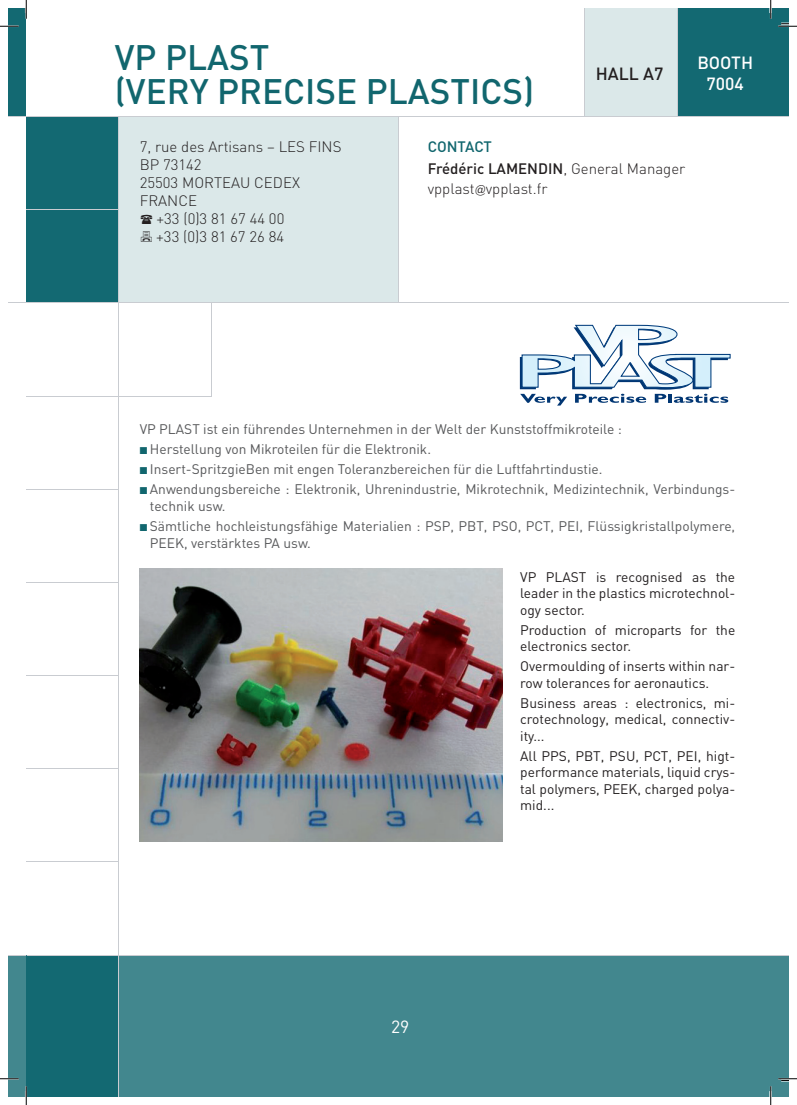
<style>
.page{position:relative;width:797px;height:1105px;background:#fff}
.page>*{position:absolute;margin:0;border:0;box-sizing:border-box;transform-origin:0 0}
.t1{font:500 35px/33.8px "DIN";color:#11666e}
.t2{font:500 17.5px/21px "DIN";color:#fff}
.t3{font:500 17.5px "DIN";color:#231f20}
.t4{font:17.5px "DIN";color:#fff}
.t5{font:300 15px/20px "DIN";color:#231f20}
.t6{font:500 15px "DIN";color:#231f20}
.t7{font:500 15px "DIN";color:#11666e}
.t8{font:13.75px/16.5px "DIN";color:#57585a}
.t9{font:13.75px/16.5px "DIN";color:#231f20;text-align:justify}
.s1{font-weight:500}
.s2{font-family:"Formata";font-size:12.5px}
.s3{color:#11666e}
</style>
<div class="page">
<div style="left:119px;top:955px;width:669px;height:141px;background:#42878e"></div>
<div style="left:26px;top:955px;width:93px;height:141px;background:#136972"></div>
<div style="left:677px;top:9px;width:111px;height:108px;background:#136972"></div>
<div style="left:584px;top:9px;width:93px;height:108px;background:#dbe8e9"></div>
<hr style="left:26px;top:489px;width:93px;height:1px;background:#c9ccd1">
<div style="left:26px;top:117px;width:93px;height:186px;background:#136972"></div>
<div style="left:119px;top:117px;width:278px;height:186px;background:#dbe8e9"></div>
<hr style="left:26px;top:209px;width:93px;height:1px;background:#c9ccd1">
<hr style="left:26px;top:303px;width:762px;height:1px;background:#c9ccd1">
<hr style="left:26px;top:396px;width:186px;height:1px;background:#c9ccd1">
<hr style="left:26px;top:582px;width:93px;height:1px;background:#c9ccd1">
<hr style="left:26px;top:675px;width:93px;height:1px;background:#c9ccd1">
<hr style="left:26px;top:767px;width:93px;height:1px;background:#c9ccd1">
<hr style="left:26px;top:861px;width:93px;height:1px;background:#c9ccd1">
<hr style="left:26px;top:955px;width:762px;height:1px;background:#c9ccd1">
<hr style="left:397px;top:117px;width:1px;height:186px;background:#c9ccd1">
<hr style="left:118px;top:117px;width:1px;height:979px;background:#c9ccd1">
<hr style="left:211px;top:303px;width:1px;height:93px;background:#c9ccd1">
<hr style="left:584px;top:9px;width:1px;height:108px;background:#c9ccd1">
<hr style="left:677px;top:9px;width:1px;height:108px;background:#c9ccd1">
<hr style="left:26px;top:116px;width:762px;height:1px;background:#c9ccd1">
<div style="left:9px;top:955px;width:17px;height:141px;background:#42878e"></div>
<div style="left:9px;top:9px;width:17px;height:108px;background:#136972"></div>
<svg style="left:9px;top:955px;width:17px;height:1px"></svg>
<svg style="left:9px;top:116px;width:17px;height:1px"></svg>
<svg style="left:520px;top:325px;width:210px;height:81px"></svg>
<img style="left:140px;top:569px;width:362px;height:272px">
<svg style="left:0;top:23px;width:19px;height:4px"></svg>
<svg style="left:778px;top:23px;width:19px;height:4px"></svg>
<svg style="left:0;top:1078px;width:19px;height:3px"></svg>
<svg style="left:778px;top:1078px;width:19px;height:3px"></svg>
<svg style="left:25px;top:0;width:2px;height:19px"></svg>
<svg style="left:25px;top:1086px;width:2px;height:19px"></svg>
<svg style="left:769px;top:0;width:2px;height:19px"></svg>
<svg style="left:769px;top:1086px;width:2px;height:19px"></svg>
<h1 class="t1" style="left:115px;top:39px;width:272px">VP PLAST<br>(VERY PRECISE PLAS</h1>
<h1 class="t1" style="left:450px;top:73px;width:85px">TICS)</h1>
<p class="t3" style="left:595px;top:62px;width:12px">HALL</p>
<p class="t3" style="left:643px;top:62px;width:22px">A7</p>
<p class="t5" style="left:140px;top:136px;width:203px">7, rue des Artisans – LES FINS</p>
<p class="t5" style="left:140px;top:154px;width:63px">BP 73142</p>
<p class="t5" style="left:140px;top:172px;width:162px">25503 MORTEAU CEDEX</p>
<p class="t5" style="left:140px;top:190px;width:59px">FRANCE</p>
<p class="t5" style="left:156px;top:208px;width:129px">+33 (0)3 81 67 44 00</p>
<p class="t5" style="left:156px;top:226px;width:129px">+33 (0)3 81 67 26 84</p>
<p class="t7" style="left:427px;top:137px;width:20px">CONT</p>
<p class="t7" style="left:465px;top:137px;width:28px">ACT</p>
<p class="t6" style="left:427px;top:159px;width:71px">FRÉDÉRIC LAM</p>
<p class="t5" style="left:427px;top:158px;width:259px;text-indent:90px"><span class="s1">ENDIN</span>, General Manager vpplast<span class="s2">@</span>vpplast.fr</p>
<p class="t2" style="left:697px;top:52px;width:23px">BOOT</p>
<p class="t2" style="left:706px;top:52px;width:48px;text-indent:34px">H<br>7004</p>
<p class="t8" style="left:140px;top:421px;width:483px">VP PLAST ist ein führendes Unternehmen in der Welt der Kunststoffmikroteile :</p>
<p class="t8" style="left:140px;top:441px;width:293px"><span class="s3">■</span> Herstellung von Mikroteilen für die Elektronik.</p>
<p class="t8" style="left:140px;top:461px;width:464px"><span class="s3">■</span> Insert-SpritzgieBen mit engen Toleranzbereichen für die Luftfahrtindustie.</p>
<p class="t8" style="left:150px;top:481px;width:587px;text-indent:-10px"><span class="s3">■</span> Anwendungsbereiche : Elektronik, Uhrenindustrie, Mikrotechnik, Medizintechnik, Verbindungs&shy;technik usw.</p>
<p class="t8" style="left:150px;top:517px;width:587px;text-indent:-10px"><span class="s3">■</span> Sämtliche hochleistungsfähige Materialien : PSP, PBT, PSO, PCT, PEI, Flüssigkristallpolymere,<br>PEEK, verstärktes PA usw.</p>
<p class="t9" style="left:520px;top:568px;width:216px">VP PLAST is recognised as the leader in the plastics microtechnol&shy;ogy sector.</p>
<p class="t9" style="left:520px;top:621px;width:216px">Production of microparts for the electronics sector.</p>
<p class="t9" style="left:520px;top:658px;width:216px">Overmoulding of inserts within nar&shy;row tolerances for aeronautics.</p>
<p class="t9" style="left:520px;top:694px;width:216px">Business areas : electronics, mi&shy;crotechnology, medical, connectiv&shy;ity...</p>
<p class="t9" style="left:520px;top:747px;width:216px">All PPS, PBT, PSU, PCT, PEI, higt&shy;performance materials, liquid crys&shy;tal polymers, PEEK, charged polya&shy;mid...</p>
<p class="t4" style="left:391px;top:1015px;width:20px">29</p>
</div>
